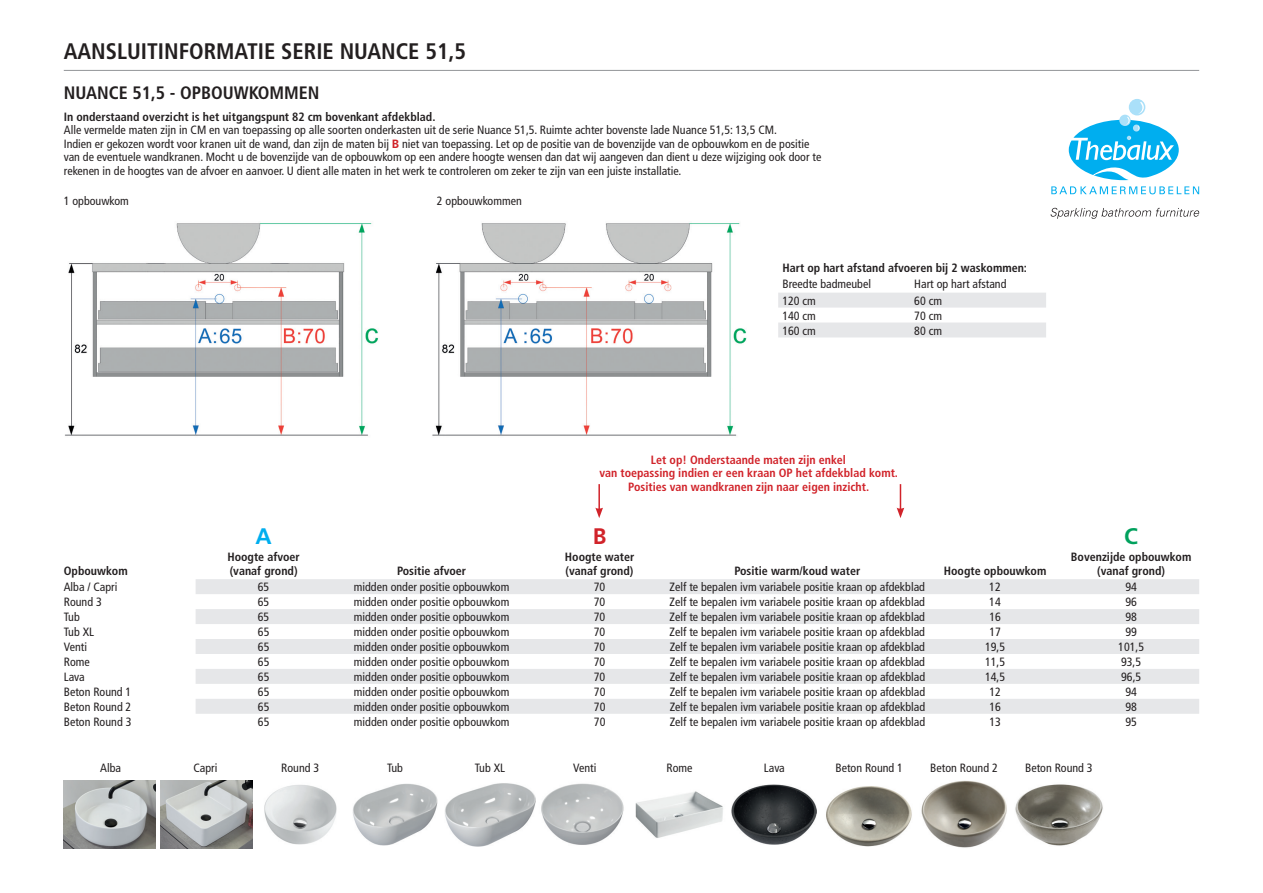
<style>
.page{position:relative;width:1263px;height:893px;background:#fff}
.page>*{position:absolute;margin:0;border:0;box-sizing:border-box;transform-origin:0 0}
.t1{font:700 condensed 22.5px "Frutiger LT Std";color:#231f20}
.t2{font:700 22.5px "Frutiger LT Std";color:#00aeef}
.t3{font:700 22.5px "Frutiger LT Std";color:#d1232a}
.t4{font:700 22.5px "Frutiger LT Std";color:#00a15d}
.t5{font:700 condensed 18px "Frutiger LT Std";color:#231f20}
.t6{font:condensed 12px/13.5px "Frutiger LT Std";color:#231f20}
.t7{font:700 condensed 12px/14.4px "Frutiger LT Std";color:#231f20}
.t8{font:700 condensed 12px/13.5px "Frutiger LT Std";color:#d1232a;text-align:center}
.s1{font-weight:700;font-stretch:normal;color:#d1232a}
</style>
<div class="page">
<hr style="left:64px;top:70px;width:1135px;height:1px;background:#939598">
<div style="left:1129px;top:99px;width:16px;height:16px;background:#aae0f9;border-radius:50%"></div>
<svg style="left:1069px;top:102px;width:110px;height:78px"></svg>
<svg style="left:1051px;top:208px;width:148px;height:11px"></svg>
<svg style="left:1051px;top:186px;width:148px;height:8px"></svg>
<svg style="left:196px;top:579px;width:1003px;height:135px;fill:#e6e7e9"></svg>
<img style="left:64px;top:781px;width:91px;height:67px">
<img style="left:161px;top:781px;width:91px;height:67px">
<img style="left:264px;top:785px;width:73px;height:60px">
<img style="left:353px;top:784px;width:85px;height:61px">
<img style="left:445px;top:783px;width:90px;height:64px">
<img style="left:541px;top:783px;width:83px;height:62px">
<img style="left:635px;top:791px;width:88px;height:47px">
<img style="left:732px;top:785px;width:85px;height:59px">
<img style="left:826px;top:781px;width:181px;height:67px">
<img style="left:1015px;top:784px;width:88px;height:62px">
<svg style="left:897px;top:484px;width:7px;height:34px"></svg>
<hr style="left:598px;top:484px;width:2px;height:26px;background:#d1232a">
<svg style="left:595px;top:508px;width:8px;height:10px"></svg>
<img style="left:65px;top:223px;width:313px;height:213px">
<img style="left:432px;top:223px;width:315px;height:213px">
<svg style="left:778px;top:293px;width:268px;height:44px"></svg>
<h1 class="t1" style="left:64px;top:38px;width:404px">AANSLUITINFORMATIE SERIE NUANCE 51,5</h1>
<h2 class="t5" style="left:64px;top:82px;width:257px">NUANCE 51,5 - OPBOUWKOMMEN</h2>
<p class="t7" style="left:64px;top:110px;width:373px">In onderstaand overzicht is het uitgangspunt 82 cm bovenkant afdekblad.</p>
<p class="t6" style="left:64px;top:124px;width:759px">Alle vermelde maten zijn in CM en van toepassing op alle soorten onderkasten uit de serie Nuance 51,5. Ruimte achter bovenste lade Nuance 51,5: 13,5 CM.<br>Indien er gekozen wordt voor kranen uit de wand, dan zijn de maten bij <span class="s1">B</span> niet van toepassing. Let op de positie van de bovenzijde van de opbouwkom en de positie van de eventuele wandkranen. Mocht u de bovenzijde van de opbouwkom op een andere hoogte wensen dan dat wij aangeven dan dient u deze wijziging ook door te rekenen in de hoogtes van de afvoer en aanvoer. U dient alle maten in het werk te controleren om zeker te zijn van een juiste installatie.</p>
<p class="t6" style="left:64px;top:194px;width:67px">1 opbouwkom</p>
<p class="t6" style="left:437px;top:194px;width:86px">2 opbouwkommen</p>
<p class="t7" style="left:782px;top:261px;width:246px">Hart op hart afstand afvoeren bij 2 waskommen:</p>
<p class="t6" style="left:782px;top:278px;width:90px">Breedte badmeubel</p>
<p class="t6" style="left:914px;top:278px;width:94px">Hart op hart afstand</p>
<p class="t6" style="left:782px;top:294px;width:35px">120 cm</p>
<p class="t6" style="left:914px;top:294px;width:29px">60 cm</p>
<p class="t6" style="left:782px;top:309px;width:35px">140 cm</p>
<p class="t6" style="left:914px;top:309px;width:29px">70 cm</p>
<p class="t6" style="left:782px;top:324px;width:35px">160 cm</p>
<p class="t6" style="left:914px;top:324px;width:29px">80 cm</p>
<p class="t8" style="left:599px;top:453px;width:300px">Let op! Onderstaande maten zijn enkel<br>van toepassing indien er een kraan OP het afdekblad komt.<br>Posities van wandkranen zijn naar eigen inzicht.</p>
<p class="t7" style="left:64px;top:564px;width:65px">Opbouwkom</p>
<h1 class="t2" style="left:255px;top:523px;width:18px">A</h1>
<h1 class="t3" style="left:593px;top:523px;width:15px">B</h1>
<h1 class="t4" style="left:1124px;top:523px;width:15px">C</h1>
<p class="t7" style="left:227px;top:549px;width:74px">Hoogte afvoer (vanaf grond)</p>
<p class="t7" style="left:397px;top:564px;width:71px">Positie afvoer</p>
<p class="t7" style="left:565px;top:549px;width:71px">Hoogte water (vanaf grond)</p>
<p class="t7" style="left:734px;top:564px;width:127px">Positie warm/koud water</p>
<p class="t7" style="left:944px;top:564px;width:104px">Hoogte opbouwkom</p>
<p class="t7" style="left:1071px;top:549px;width:122px;text-align:center">Bovenzijde opbouwkom (vanaf grond)</p>
<p class="t6" style="left:64px;top:580px;width:55px">Alba / Capri</p>
<p class="t6" style="left:258px;top:580px;width:13px">65</p>
<p class="t6" style="left:354px;top:580px;width:157px">midden onder positie opbouwkom</p>
<p class="t6" style="left:594px;top:580px;width:13px">70</p>
<p class="t6" style="left:670px;top:580px;width:257px">Zelf te bepalen ivm variabele positie kraan op afdekblad</p>
<p class="t6" style="left:989px;top:580px;width:13px">12</p>
<p class="t6" style="left:1125px;top:580px;width:13px">94</p>
<p class="t6" style="left:64px;top:595px;width:39px">Round 3</p>
<p class="t6" style="left:258px;top:595px;width:13px">65</p>
<p class="t6" style="left:354px;top:595px;width:157px">midden onder positie opbouwkom</p>
<p class="t6" style="left:594px;top:595px;width:13px">70</p>
<p class="t6" style="left:670px;top:595px;width:257px">Zelf te bepalen ivm variabele positie kraan op afdekblad</p>
<p class="t6" style="left:989px;top:595px;width:13px">14</p>
<p class="t6" style="left:1125px;top:595px;width:13px">96</p>
<p class="t6" style="left:64px;top:610px;width:17px">Tub</p>
<p class="t6" style="left:258px;top:610px;width:13px">65</p>
<p class="t6" style="left:354px;top:610px;width:157px">midden onder positie opbouwkom</p>
<p class="t6" style="left:594px;top:610px;width:13px">70</p>
<p class="t6" style="left:670px;top:610px;width:257px">Zelf te bepalen ivm variabele positie kraan op afdekblad</p>
<p class="t6" style="left:989px;top:610px;width:13px">16</p>
<p class="t6" style="left:1125px;top:610px;width:13px">98</p>
<p class="t6" style="left:64px;top:625px;width:32px">Tub XL</p>
<p class="t6" style="left:258px;top:625px;width:13px">65</p>
<p class="t6" style="left:354px;top:625px;width:157px">midden onder positie opbouwkom</p>
<p class="t6" style="left:594px;top:625px;width:13px">70</p>
<p class="t6" style="left:670px;top:625px;width:257px">Zelf te bepalen ivm variabele positie kraan op afdekblad</p>
<p class="t6" style="left:989px;top:625px;width:13px">17</p>
<p class="t6" style="left:1125px;top:625px;width:13px">99</p>
<p class="t6" style="left:64px;top:640px;width:25px">Venti</p>
<p class="t6" style="left:258px;top:640px;width:13px">65</p>
<p class="t6" style="left:354px;top:640px;width:157px">midden onder positie opbouwkom</p>
<p class="t6" style="left:594px;top:640px;width:13px">70</p>
<p class="t6" style="left:670px;top:640px;width:257px">Zelf te bepalen ivm variabele positie kraan op afdekblad</p>
<p class="t6" style="left:985px;top:640px;width:22px">19,5</p>
<p class="t6" style="left:1118px;top:640px;width:27px">101,5</p>
<p class="t6" style="left:64px;top:655px;width:28px">Rome</p>
<p class="t6" style="left:258px;top:655px;width:13px">65</p>
<p class="t6" style="left:354px;top:655px;width:157px">midden onder positie opbouwkom</p>
<p class="t6" style="left:594px;top:655px;width:13px">70</p>
<p class="t6" style="left:670px;top:655px;width:257px">Zelf te bepalen ivm variabele positie kraan op afdekblad</p>
<p class="t6" style="left:985px;top:655px;width:22px">11,5</p>
<p class="t6" style="left:1121px;top:655px;width:22px">93,5</p>
<p class="t6" style="left:64px;top:670px;width:22px">Lava</p>
<p class="t6" style="left:258px;top:670px;width:13px">65</p>
<p class="t6" style="left:354px;top:670px;width:157px">midden onder positie opbouwkom</p>
<p class="t6" style="left:594px;top:670px;width:13px">70</p>
<p class="t6" style="left:670px;top:670px;width:257px">Zelf te bepalen ivm variabele positie kraan op afdekblad</p>
<p class="t6" style="left:985px;top:670px;width:22px">14,5</p>
<p class="t6" style="left:1121px;top:670px;width:22px">96,5</p>
<p class="t6" style="left:64px;top:685px;width:69px">Beton Round 1</p>
<p class="t6" style="left:258px;top:685px;width:13px">65</p>
<p class="t6" style="left:354px;top:685px;width:157px">midden onder positie opbouwkom</p>
<p class="t6" style="left:594px;top:685px;width:13px">70</p>
<p class="t6" style="left:670px;top:685px;width:257px">Zelf te bepalen ivm variabele positie kraan op afdekblad</p>
<p class="t6" style="left:989px;top:685px;width:13px">12</p>
<p class="t6" style="left:1125px;top:685px;width:13px">94</p>
<p class="t6" style="left:64px;top:700px;width:69px">Beton Round 2</p>
<p class="t6" style="left:258px;top:700px;width:13px">65</p>
<p class="t6" style="left:354px;top:700px;width:157px">midden onder positie opbouwkom</p>
<p class="t6" style="left:594px;top:700px;width:13px">70</p>
<p class="t6" style="left:670px;top:700px;width:257px">Zelf te bepalen ivm variabele positie kraan op afdekblad</p>
<p class="t6" style="left:989px;top:700px;width:13px">16</p>
<p class="t6" style="left:1125px;top:700px;width:13px">98</p>
<p class="t6" style="left:64px;top:715px;width:69px">Beton Round 3</p>
<p class="t6" style="left:258px;top:715px;width:13px">65</p>
<p class="t6" style="left:354px;top:715px;width:157px">midden onder positie opbouwkom</p>
<p class="t6" style="left:594px;top:715px;width:13px">70</p>
<p class="t6" style="left:670px;top:715px;width:257px">Zelf te bepalen ivm variabele positie kraan op afdekblad</p>
<p class="t6" style="left:989px;top:715px;width:13px">13</p>
<p class="t6" style="left:1125px;top:715px;width:13px">95</p>
<p class="t6" style="left:100px;top:761px;width:22px">Alba</p>
<p class="t6" style="left:193px;top:761px;width:25px">Capri</p>
<p class="t6" style="left:281px;top:761px;width:39px">Round 3</p>
<p class="t6" style="left:387px;top:761px;width:17px">Tub</p>
<p class="t6" style="left:475px;top:761px;width:32px">Tub XL</p>
<p class="t6" style="left:573px;top:761px;width:25px">Venti</p>
<p class="t6" style="left:666px;top:761px;width:28px">Rome</p>
<p class="t6" style="left:764px;top:761px;width:22px">Lava</p>
<p class="t6" style="left:835px;top:761px;width:69px">Beton Round 1</p>
<p class="t6" style="left:930px;top:761px;width:69px">Beton Round 2</p>
<p class="t6" style="left:1025px;top:761px;width:69px">Beton Round 3</p>
</div>
